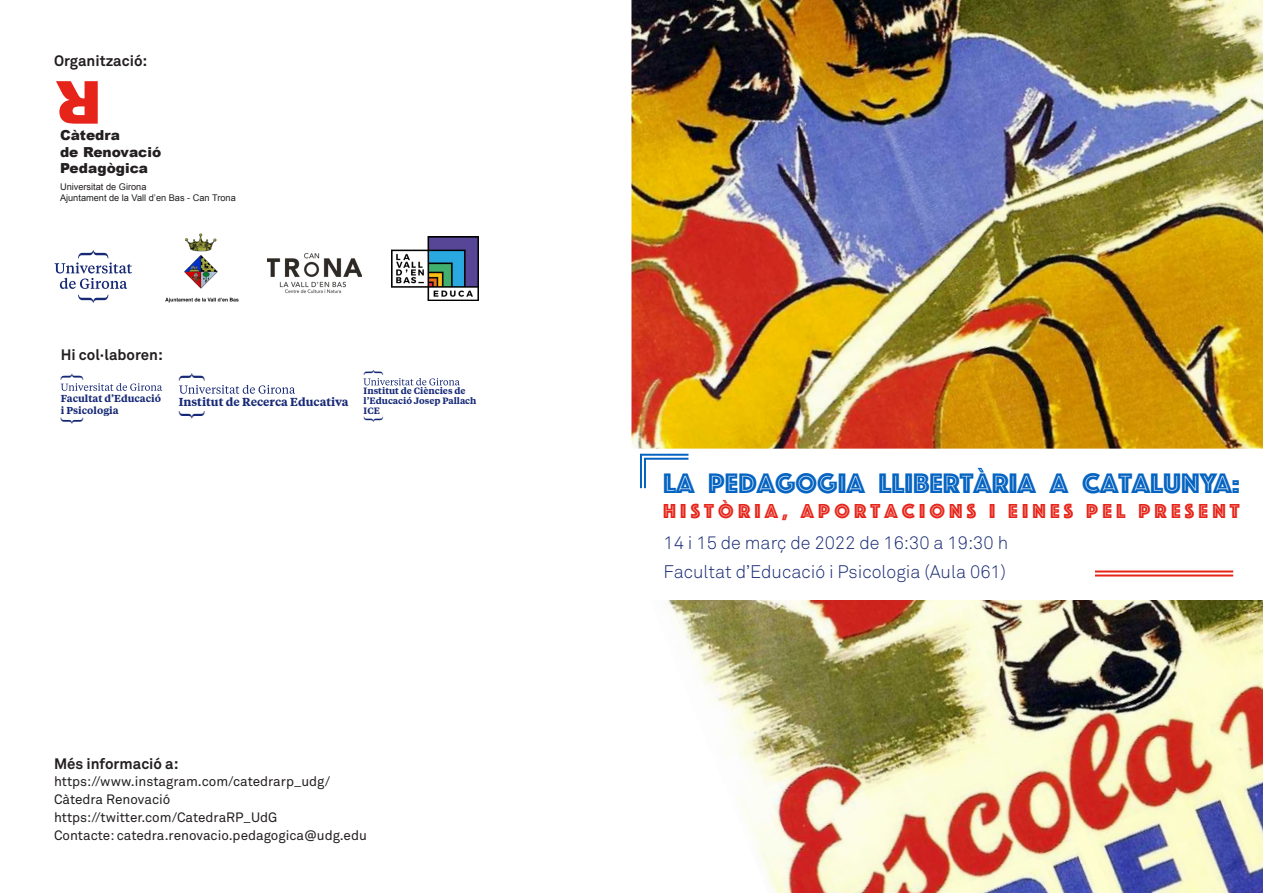
<style>
.page{position:relative;width:1263px;height:893px;background:#fff}
.page>*{position:absolute;margin:0;border:0;box-sizing:border-box;transform-origin:0 0}
.t1{font:29.25px "Phosphate Inline";color:#0563c1}
.t2{font:300 28.2px "Tiempos Headline";color:#172976;scale:1.06 1}
.t3{font:300 24.75px "Tiempos Headline";color:#172976}
.t4{font:300 21.15px "Tiempos Headline";color:#172976}
.t5{font:21px "Phosphate Inline";letter-spacing:.2em;color:#e72419}
.t6{font:300 18px/29.4px "Akkurat Pro";color:#172976}
.t7{font:700 15px "Akkurat Pro";color:#231f20}
.t8{font:900 13.8px/16.5px "Arial";color:#231f20}
.t9{font:13.5px/17.7px "Akkurat Pro";color:#231f20}
.t10{font:600 11.55px "Tiempos Text";color:#172976}
.t11{font:600 10.05px/12.1px "Tiempos Text";color:#172976}
.t12{font:9.15px/11.1px "Arial";color:#231f20}
.t13{font:600 9.15px/9.8px "Tiempos Text";color:#172976}
</style>
<div class="page">
<img style="left:631px;top:0;width:632px;height:449px">
<svg style="left:56px;top:81px;width:42px;height:43px"></svg>
<img style="left:165px;top:234px;width:74px;height:69px">
<img style="left:267px;top:253px;width:94px;height:41px">
<img style="left:392px;top:237px;width:86px;height:64px">
<svg style="left:55px;top:250px;width:77px;height:39px"></svg>
<svg style="left:78px;top:295px;width:30px;height:8px"></svg>
<svg style="left:61px;top:383px;width:101px;height:8px"></svg>
<svg style="left:363px;top:378px;width:97px;height:7px"></svg>
<svg style="left:179px;top:385px;width:116px;height:9px"></svg>
<img style="left:667px;top:600px;width:596px;height:293px">
<svg style="left:640px;top:453px;width:49px;height:36px"></svg>
<hr style="left:1095px;top:574px;width:138px;height:2px;background:#e72419">
<hr style="left:1095px;top:570px;width:138px;height:2px;background:#e72419">
<p class="t7" style="left:54px;top:51px;width:95px">Organització:</p>
<p class="t8" style="left:60px;top:127px;width:103px">Càtedra<br>de Renovació<br>Pedagògica</p>
<p class="t12" style="left:60px;top:181px;width:177px">Universitat de Girona<br>Ajuntament de la Vall d’en Bas - Can Trona</p>
<p class="t7" style="left:61px;top:346px;width:104px">Hi col·laboren:</p>
<h3 class="t3" style="left:54px;top:380px;width:10px;rotate:-90deg">}</h3>
<h3 class="t3" style="left:54px;top:425px;width:10px;rotate:-90deg">{</h3>
<h3 class="t4" style="left:358px;top:376px;width:9px;rotate:-90deg">}</h3>
<h2 class="t2" style="left:172px;top:382px;width:11px;rotate:-90deg">}</h2>
<h2 class="t2" style="left:172px;top:420px;width:11px;rotate:-90deg">{</h2>
<p class="t11" style="left:61px;top:392px;width:102px">Facultat d’Educació i Psicologia</p>
<p class="t13" style="left:364px;top:386px;width:114px">Institut de Ciències de l’Educació Josep Pallach<br>ICE</p>
<p class="t10" style="left:179px;top:394px;width:171px">Institut de Recerca Educativa</p>
<h3 class="t4" style="left:358px;top:423px;width:9px;rotate:-90deg">{</h3>
<p class="t7" style="left:54px;top:754px;width:126px">Més informació a:</p>
<p class="t9" style="left:54px;top:773px;width:314px">https://www.instagram.com/catedrarp_udg/ Càtedra Renovació https://twitter.com/CatedraRP_UdG<br>Contacte: catedra.renovacio.pedagogica@udg.edu</p>
<h1 class="t1" style="left:663px;top:462px;width:578px">LA PEDAGOGIA LLIBERTÀRIA A CATALUNYA:</h1>
<h3 class="t5" style="left:663px;top:496px;width:578px">HISTÒRIA, APORTACIONS I EINES PEL PRESENT</h3>
<h3 class="t6" style="left:663px;top:528px;width:346px">14 i 15 de març de 2022 de 16:30 a 19:30 h<br>Facultat d’Educació i Psicologia (Aula 061)</h3>
</div>
